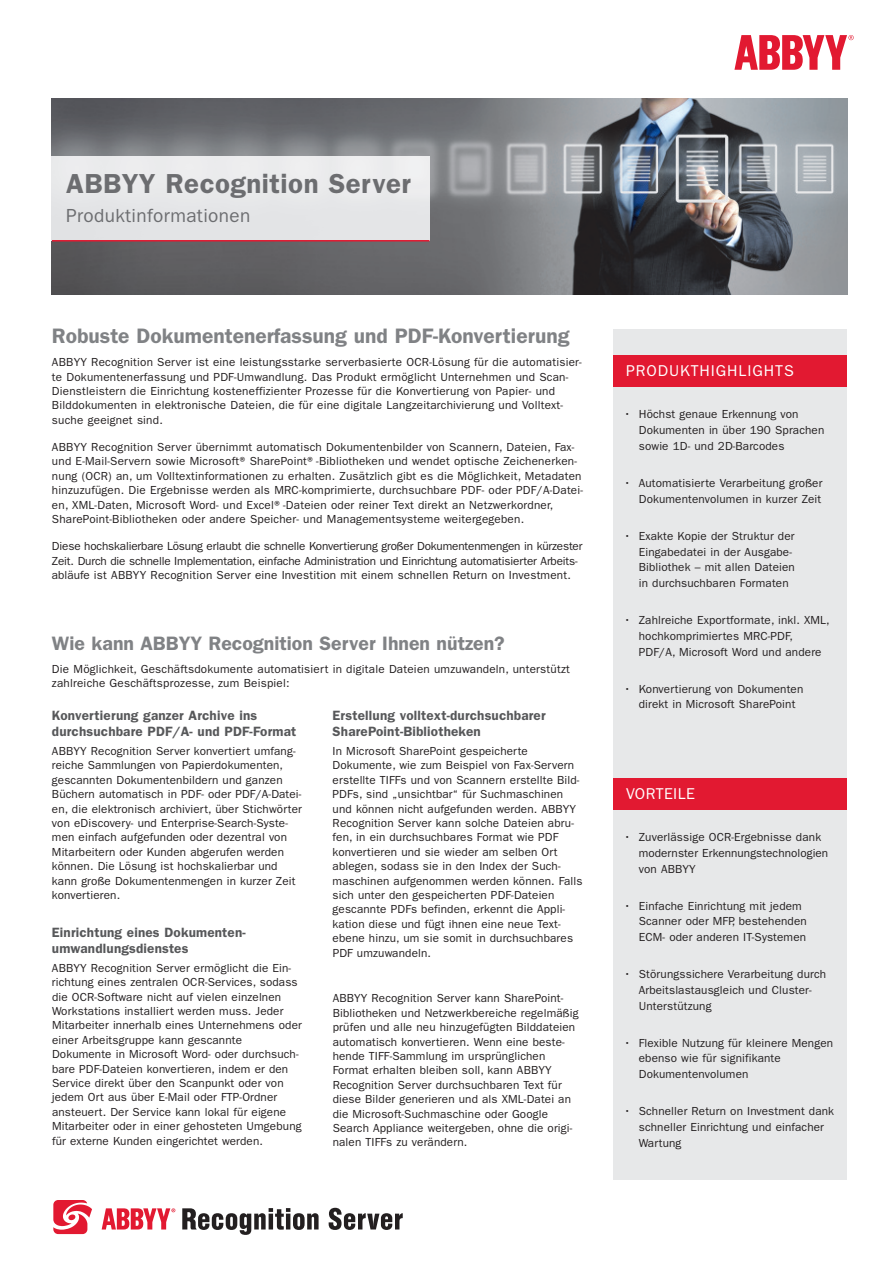
<style>
.page{position:relative;width:893px;height:1263px;background:#fff}
.page>*{position:absolute;margin:0;border:0;box-sizing:border-box;transform-origin:0 0}
.t1{font:600 27.6px "ITC Franklin Gothic Std";letter-spacing:.02em;color:#6c6d70}
.t2{font:600 21px "ITC Franklin Gothic Std";color:#808285}
.t3{font:600 19.5px "ITC Franklin Gothic Std";color:#808285}
.t4{font:19.05px "ITC Franklin Gothic Std";letter-spacing:.02em;color:#6c6d70}
.t5{font:15.75px "ITC Franklin Gothic Std";letter-spacing:.06em;color:#fff}
.t6{font:15.75px "ITC Franklin Gothic Std";letter-spacing:.025em;color:#fff}
.t7{font:600 13.5px/16.5px "ITC Franklin Gothic Std";letter-spacing:.01em;color:#57585a}
.t8{font:11.7px/14.4px "ITC Franklin Gothic Std";letter-spacing:.01em;color:#231f20}
.t9{font:11.7px/14.4px "ITC Franklin Gothic Std";letter-spacing:-.01em;color:#231f20}
</style>
<div class="page">
<svg style="left:53px;top:1200px;width:39px;height:34px"></svg>
<svg style="left:182px;top:1208px;width:137px;height:27px"></svg>
<svg style="left:329px;top:1208px;width:74px;height:22px"></svg>
<svg style="left:102px;top:1208px;width:73px;height:21px"></svg>
<div style="left:613px;top:329px;width:234px;height:850px;background:#e7e8e9"></div>
<div style="left:613px;top:355px;width:234px;height:32px;background:#e21931"></div>
<svg style="left:734px;top:35px;width:120px;height:35px"></svg>
<img style="left:52px;top:98px;width:795px;height:197px">
<div style="left:52px;top:157px;width:377px;height:83px;background:#e7e8e9"></div>
<hr style="left:52px;top:240px;width:377px;height:1px;background:#e21931">
<div style="left:613px;top:778px;width:234px;height:32px;background:#e21931"></div>
<h1 class="t1" style="left:66px;top:174px;width:346px">ABBYY Recognition Server</h1>
<h3 class="t4" style="left:66px;top:209px;width:186px">Produktinformationen</h3>
<h2 class="t2" style="left:52px;top:329px;width:519px">Robuste Dokumentenerfassung und PDF-Konvertierung</h2>
<p class="t8" style="left:52px;top:356px;width:531px">ABBYY Recognition Server ist eine leistungsstarke serverbasierte OCR-Lösung für die automatisier&shy;te Dokumentenerfassung und PDF-Umwandlung. Das Produkt ermöglicht Unternehmen und Scan-Dienstleistern die Einrichtung kosteneffizienter Prozesse für die Konvertierung von Papier- und Bilddokumenten in elektronische Dateien, die für eine digitale Langzeitarchivierung und Volltext&shy;suche geeignet sind.</p>
<p class="t8" style="left:52px;top:441px;width:533px">ABBYY Recognition Server übernimmt automatisch Dokumentenbilder von Scannern, Dateien, Fax&shy;und E-Mail-Servern sowie Microsoft®SharePoint®-Bibliotheken und wendet optische Zeichenerken&shy;nung (OCR) an, um Volltextinformationen zu erhalten. Zusätzlich gibt es die Möglichkeit, Metadaten hinzuzufügen. Die Ergebnisse werden als MRC-komprimierte, durchsuchbare PDF- oder PDF/A-Datei&shy;en, XML-Daten, Microsoft Word- und Excel®-Dateien oder reiner Text direkt an Netzwerkordner, SharePoint-Bibliotheken oder andere Speicher- und Managementsysteme weitergegeben.</p>
<p class="t9" style="left:52px;top:540px;width:532px">Diese hochskalierbare Lösung erlaubt die schnelle Konvertierung großer Dokumentenmengen in kürzester<br>Zeit. Durch die schnelle Implementation, einfache Administration und Einrichtung automatisierter Arbeits&shy;abläufe ist ABBYY Recognition Server eine Investition mit einem schnellen Return on Investment.</p>
<h3 class="t3" style="left:52px;top:637px;width:454px">Wie kann ABBYY Recognition Server Ihnen nützen?</h3>
<p class="t8" style="left:52px;top:663px;width:519px">Die Möglichkeit, Geschäftsdokumente automatisiert in digitale Dateien umzuwandeln, unterstützt zahlreiche Geschäftsprozesse, zum Beispiel:</p>
<p class="t7" style="left:52px;top:708px;width:246px">Konvertierung ganzer Archive ins durchsuchbare PDF/A- und PDF-Format</p>
<p class="t8" style="left:52px;top:745px;width:251px">ABBYY Recognition Server konvertiert umfang&shy;reiche Sammlungen von Papierdokumenten, gescannten Dokumentenbildern und ganzen Büchern automatisch in PDF- oder PDF/A-Datei&shy;en, die elektronisch archiviert, über Stichwörter von eDiscovery- und Enterprise-Search-Syste&shy;men einfach aufgefunden oder dezentral von Mitarbeitern oder Kunden abgerufen werden können. Die Lösung ist hochskalierbar und kann große Dokumentenmengen in kurzer Zeit konvertieren.</p>
<p class="t7" style="left:52px;top:925px;width:195px">Einrichtung eines Dokumenten&shy;umwandlungsdienstes</p>
<p class="t8" style="left:52px;top:962px;width:251px">ABBYY Recognition Server ermöglicht die Ein&shy;richtung eines zentralen OCR-Services, sodass die OCR-Software nicht auf vielen einzelnen Workstations installiert werden muss. Jeder Mitarbeiter innerhalb eines Unternehmens oder einer Arbeitsgruppe kann gescannte Dokumente in Microsoft Word- oder durchsuch&shy;bare PDF-Dateien konvertieren, indem er den Service direkt über den Scanpunkt oder von jedem Ort aus über E-Mail oder FTP-Ordner ansteuert. Der Service kann lokal für eigene Mitarbeiter oder in einer gehosteten Umgebung für externe Kunden eingerichtet werden.</p>
<p class="t7" style="left:333px;top:708px;width:214px">Erstellung volltext-durchsuchbarer<br>SharePoint-Bibliotheken</p>
<p class="t8" style="left:333px;top:745px;width:251px">In Microsoft SharePoint gespeicherte Dokumente, wie zum Beispiel von Fax-Servern erstellte TIFFs und von Scannern erstellte Bild-PDFs, sind „unsichtbar“ für Suchmaschinen und können nicht aufgefunden werden. ABBYY Recognition Server kann solche Dateien abru&shy;fen, in ein durchsuchbares Format wie PDF konvertieren und sie wieder am selben Ort ablegen, sodass sie in den Index der Such&shy;maschinen aufgenommen werden können. Falls sich unter den gespeicherten PDF-Dateien gescannte PDFs befinden, erkennt die Appli&shy;kation diese und fügt ihnen eine neue Text&shy;ebene hinzu, um sie somit in durchsuchbares PDF umzuwandeln.</p>
<p class="t8" style="left:333px;top:992px;width:247px">ABBYY Recognition Server kann SharePoint-Bibliotheken und Netzwerkbereiche regelmäßig prüfen und alle neu hinzugefügten Bilddateien automatisch konvertieren. Wenn eine beste&shy;hende TIFF-Sammlung im ursprünglichen Format erhalten bleiben soll, kann ABBYY Recognition Server durchsuchbaren Text für diese Bilder generieren und als XML-Datei an die Microsoft-Suchmaschine oder Google Search Appliance weitergeben, ohne die origi&shy;nalen TIFFs zu verändern.</p>
<h3 class="t5" style="left:626px;top:365px;width:169px">PRODUKTHIGHLIGHTS</h3>
<p class="t8" style="left:639px;top:408px;width:187px;line-height:15.8px;text-indent:-15px">• Höchst genaue Erkennung von<br>Dokumenten in über 190 Sprachen sowie 1D- und 2D-Barcodes</p>
<p class="t8" style="left:624px;top:476px;width:200px;line-height:15.8px;text-align:right">• Automatisierte Verarbeitung großer<br>Dokumentenvolumen in kurzer Zeit</p>
<p class="t8" style="left:639px;top:529px;width:158px;line-height:15.8px;text-indent:-15px">• Exakte Kopie der Struktur der<br>Eingabedatei in der Ausgabe-<br>Bibliothek – mit allen Dateien in durchsuchbaren Formaten</p>
<p class="t8" style="left:639px;top:613px;width:192px;line-height:15.8px;text-indent:-15px">• Zahlreiche Exportformate, inkl. XML, hochkomprimiertes MRC-PDF,<br>PDF/A, Microsoft Word und andere</p>
<p class="t8" style="left:624px;top:682px;width:181px;line-height:15.8px;text-align:center">• Konvertierung von Dokumenten direkt in Microsoft SharePoint</p>
<h3 class="t6" style="left:626px;top:788px;width:70px">VORTEILE</h3>
<p class="t8" style="left:639px;top:830px;width:191px;line-height:15.8px;text-indent:-15px">• Zuverlässige OCR-Ergebnisse dank modernster Erkennungstechnologien von ABBYY</p>
<p class="t8" style="left:639px;top:899px;width:170px;line-height:15.8px;text-indent:-15px">• Einfache Einrichtung mit jedem<br>Scanner oder MFP, bestehenden<br>ECM- oder anderen IT-Systemen</p>
<p class="t8" style="left:639px;top:967px;width:189px;line-height:15.8px;text-indent:-15px">• Störungssichere Verarbeitung durch<br>Arbeitslastausgleich und Cluster-<br>Unterstützung</p>
<p class="t8" style="left:639px;top:1036px;width:196px;line-height:15.8px;text-indent:-15px">• Flexible Nutzung für kleinere Mengen ebenso wie für signifikante<br>Dokumentenvolumen</p>
<p class="t8" style="left:639px;top:1104px;width:197px;line-height:15.8px;text-indent:-15px">• Schneller Return on Investment dank schneller Einrichtung und einfacher<br>Wartung</p>
</div>
